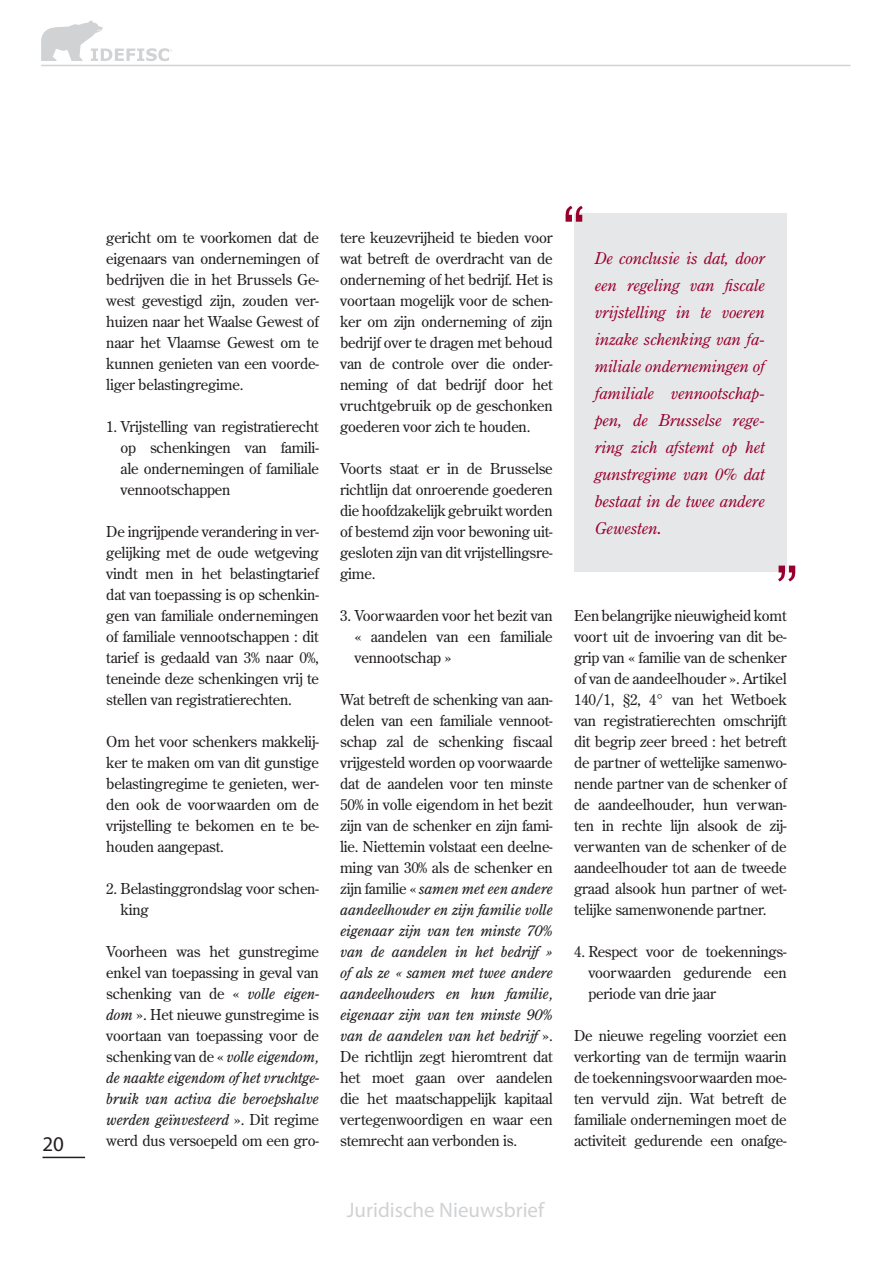
<style>
.page{position:relative;width:893px;height:1263px;background:#fff}
.page>*{position:absolute;margin:0;border:0;box-sizing:border-box;transform-origin:0 0}
.t1{font:21px "Myriad Pro";color:#d1d2d4}
.t2{font:21px "Myriad Pro";color:#231f20}
.t3{font:italic 16.5px/27px "Century Oldstyle BT";color:#98012d;text-align:justify}
.t4{font:15px/21px "Century Old Style";letter-spacing:-.015em;color:#231f20;text-align:justify}
.s1{font-style:italic}
</style>
<div class="page">
<hr style="left:43px;top:1157px;width:42px;height:1px;background:#231f20">
<hr style="left:41px;top:65px;width:809px;height:1px;background:#d1d2d4">
<svg style="left:41px;top:21px;width:131px;height:40px"></svg>
<div style="left:574px;top:213px;width:213px;height:359px;background:#e6e7e9"></div>
<svg style="left:566px;top:206px;width:17px;height:16px"></svg>
<svg style="left:778px;top:566px;width:17px;height:15px"></svg>
<h1 class="t2" style="left:43px;top:1133px;width:23px">20</h1>
<p class="t4" style="left:106px;top:227px;width:214px">gericht om te voorkomen dat de eigenaars van ondernemingen of bedrijven die in het Brussels Ge&shy;west gevestigd zijn, zouden ver&shy;huizen naar het Waalse Gewest of naar het Vlaamse Gewest om te kunnen genieten van een voorde&shy;liger belastingregime.</p>
<p class="t4" style="left:121px;top:416px;width:200px;text-indent:-14px">1. Vrijstelling van registratierecht op schenkingen van famili&shy;ale ondernemingen of familiale vennootschappen</p>
<p class="t4" style="left:106px;top:521px;width:214px">De ingrijpende verandering in ver&shy;gelijking met de oude wetgeving vindt men in het belastingtarief dat van toepassing is op schenkin&shy;gen van familiale ondernemingen of familiale vennootschappen : dit tarief is gedaald van 3% naar 0%, teneinde deze schenkingen vrij te stellen van registratierechten.</p>
<p class="t4" style="left:106px;top:731px;width:214px">Om het voor schenkers makkelij&shy;ker te maken om van dit gunstige belastingregime te genieten, wer&shy;den ook de voorwaarden om de vrijstelling te bekomen en te be&shy;houden aangepast.</p>
<p class="t4" style="left:121px;top:878px;width:200px;text-indent:-14px">2. Belastinggrondslag voor schen&shy;king</p>
<p class="t4" style="left:106px;top:941px;width:214px">Voorheen was het gunstregime enkel van toepassing in geval van schenking van de « <span class="s1">volle eigen&shy;dom</span> ». Het nieuwe gunstregime is voortaan van toepassing voor de schenking van de « <span class="s1">volle eigendom, de naakte eigendom of het vruchtge&shy;bruik van activa die beroepshalve werden geïnvesteerd</span> ». Dit regime werd dus versoepeld om een gro-</p>
<p class="t4" style="left:340px;top:227px;width:214px">tere keuzevrijheid te bieden voor wat betreft de overdracht van de onderneming of het bedrijf. Het is voortaan mogelijk voor de schen&shy;ker om zijn onderneming of zijn bedrijf over te dragen met behoud van de controle over die onder&shy;neming of dat bedrijf door het vruchtgebruik op de geschonken goederen voor zich te houden.</p>
<p class="t4" style="left:340px;top:458px;width:214px">Voorts staat er in de Brusselse richtlijn dat onroerende goederen die hoofdzakelijk gebruikt worden of bestemd zijn voor bewoning uit&shy;gesloten zijn van dit vrijstellingsre&shy;gime.</p>
<p class="t4" style="left:354px;top:605px;width:200px;text-indent:-14px">3. Voorwaarden voor het bezit van « aandelen van een familiale vennootschap »</p>
<p class="t4" style="left:340px;top:689px;width:214px">Wat betreft de schenking van aan&shy;delen van een familiale vennoot&shy;schap zal de schenking fiscaal vrijgesteld worden op voorwaarde dat de aandelen voor ten minste 50% in volle eigendom in het bezit zijn van de schenker en zijn fami&shy;lie. Niettemin volstaat een deelne&shy;ming van 30% als de schenker en zijn familie « <span class="s1">samen met een andere aandeelhouder en zijn familie volle eigenaar zijn van ten minste 70% van de aandelen in het bedrijf » of als ze « samen met twee andere aandeelhouders en hun familie, eigenaar zijn van ten minste 90% van de aandelen van het bedrijf</span> ».<br>De richtlijn zegt hieromtrent dat het moet gaan over aandelen die het maatschappelijk kapitaal vertegenwoordigen en waar een stemrecht aan verbonden is.</p>
<p class="t3" style="left:595px;top:244px;width:171px">De conclusie is dat, door een regeling van fiscale vrijstelling in te voeren inzake schenking van fa&shy;miliale ondernemingen of familiale vennootschap&shy;pen, de Brusselse rege&shy;ring zich afstemt op het gunstregime van 0% dat bestaat in de twee andere Gewesten.</p>
<p class="t4" style="left:574px;top:605px;width:214px">Een belangrijke nieuwigheid komt voort uit de invoering van dit be&shy;grip van « familie van de schenker of van de aandeelhouder ». Artikel 140/1, §2, 4° van het Wetboek van registratierechten omschrijft dit begrip zeer breed : het betreft de partner of wettelijke samenwo&shy;nende partner van de schenker of de aandeelhouder, hun verwan&shy;ten in rechte lijn alsook de zij&shy;verwanten van de schenker of de aandeelhouder tot aan de tweede graad alsook hun partner of wet&shy;telijke samenwonende partner.</p>
<p class="t4" style="left:588px;top:941px;width:200px;text-indent:-14px">4. Respect voor de toekennings&shy;voorwaarden gedurende een periode van drie jaar</p>
<p class="t4" style="left:574px;top:1025px;width:214px">De nieuwe regeling voorziet een verkorting van de termijn waarin de toekenningsvoorwaarden moe&shy;ten vervuld zijn. Wat betreft de familiale ondernemingen moet de activiteit gedurende een onafge-</p>
<h1 class="t1" style="left:347px;top:1198px;width:199px">Juridische Nieuwsbrief</h1>
</div>
